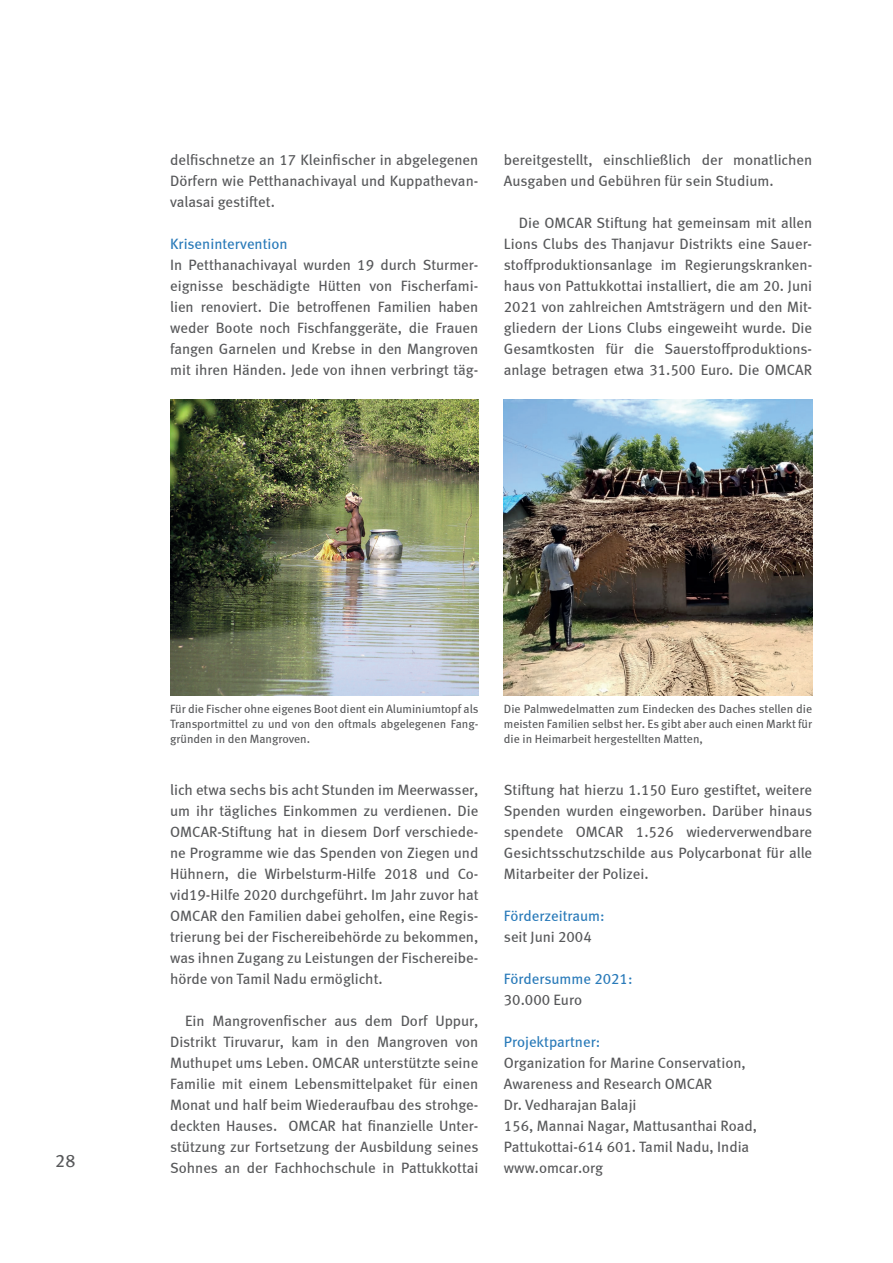
<style>
.page{position:relative;width:893px;height:1263px;background:#fff}
.page>*{position:absolute;margin:0;border:0;box-sizing:border-box;transform-origin:0 0}
.t1{font:18px "Meta Book LF";color:#57585a}
.t2{font:15px/21px "Meta Book LF";color:#57585a;text-align:justify}
.t3{font:15px "Meta Book LF";color:#297ab9}
.t4{font:12px/15px "Meta Book LF";color:#57585a;text-align:justify}
</style>
<div class="page">
<img style="left:170px;top:400px;width:308px;height:295px">
<img style="left:504px;top:400px;width:308px;height:295px">
<p class="t2" style="left:170px;top:149px;width:310px">delfischnetze an 17 Kleinfischer in abgelegenen Dörfern wie Petthanachivayal und Kuppathevan&shy;valasai gestiftet.</p>
<p class="t3" style="left:170px;top:235px;width:119px">Krisenintervention</p>
<p class="t2" style="left:170px;top:254px;width:310px">In Petthanachivayal wurden 19 durch Sturmer&shy;eignisse beschädigte Hütten von Fischerfami&shy;lien renoviert. Die betroffenen Familien haben weder Boote noch Fischfanggeräte, die Frauen fangen Garnelen und Krebse in den Mangroven mit ihren Händen. Jede von ihnen verbringt täg-</p>
<p class="t2" style="left:504px;top:149px;width:310px">bereitgestellt, einschließlich der monatlichen<br>Ausgaben und Gebühren für sein Studium.</p>
<p class="t2" style="left:504px;top:212px;width:310px;text-indent:15px">Die OMCAR Stiftung hat gemeinsam mit allen Lions Clubs des Thanjavur Distrikts eine Sauer&shy;stoffproduktionsanlage im Regierungskranken&shy;haus von Pattukkottai installiert, die am 20. Juni 2021 von zahlreichen Amtsträgern und den Mit&shy;gliedern der Lions Clubs eingeweiht wurde. Die Gesamtkosten für die Sauerstoffproduktions&shy;anlage betragen etwa 31.500 Euro. Die OMCAR</p>
<p class="t1" style="left:55px;top:1150px;width:22px">28</p>
<p class="t4" style="left:170px;top:701px;width:310px">Für die Fischer ohne eigenes Boot dient ein Aluminiumtopf als Transportmittel zu und von den oftmals abgelegenen Fang&shy;gründen in den Mangroven.</p>
<p class="t4" style="left:504px;top:701px;width:310px">Die Palmwedelmatten zum Eindecken des Daches stellen die meisten Familien selbst her. Es gibt aber auch einen Markt für die in Heimarbeit hergestellten Matten,</p>
<p class="t2" style="left:170px;top:779px;width:310px">lich etwa sechs bis acht Stunden im Meerwasser, um ihr tägliches Einkommen zu verdienen. Die OMCAR-Stiftung hat in diesem Dorf verschiede&shy;ne Programme wie das Spenden von Ziegen und Hühnern, die Wirbelsturm-Hilfe 2018 und Co&shy;vid19-Hilfe 2020 durchgeführt. Im Jahr zuvor hat OMCAR den Familien dabei geholfen, eine Regis&shy;trierung bei der Fischereibehörde zu bekommen, was ihnen Zugang zu Leistungen der Fischereibe&shy;hörde von Tamil Nadu ermöglicht.</p>
<p class="t2" style="left:170px;top:1010px;width:310px;text-indent:15px">Ein Mangrovenfischer aus dem Dorf Uppur, Distrikt Tiruvarur, kam in den Mangroven von Muthupet ums Leben. OMCAR unterstützte seine Familie mit einem Lebensmittelpaket für einen Monat und half beim Wiederaufbau des strohge&shy;deckten Hauses. OMCAR hat finanzielle Unter&shy;stützung zur Fortsetzung der Ausbildung seines Sohnes an der Fachhochschule in Pattukkottai</p>
<p class="t2" style="left:504px;top:779px;width:310px">Stiftung hat hierzu 1.150 Euro gestiftet, weitere Spenden wurden eingeworben. Darüber hinaus spendete OMCAR 1.526 wiederverwendbare Gesichtsschutzschilde aus Polycarbonat für alle Mitarbeiter der Polizei.</p>
<p class="t3" style="left:504px;top:907px;width:102px">Förderzeitraum:</p>
<p class="t2" style="left:504px;top:926px;width:89px">seit Juni 2004</p>
<p class="t3" style="left:504px;top:970px;width:130px">Fördersumme 2021:</p>
<p class="t2" style="left:504px;top:989px;width:80px">30.000 Euro</p>
<p class="t3" style="left:504px;top:1033px;width:98px">Projektpartner:</p>
<p class="t2" style="left:504px;top:1052px;width:255px;text-align:left">Organization for Marine Conservation,<br>Awareness and Research OMCAR<br>Dr. Vedharajan Balaji<br>156, Mannai Nagar, Mattusanthai Road,<br>Pattukottai-614 601. Tamil Nadu, India www.omcar.org</p>
</div>
